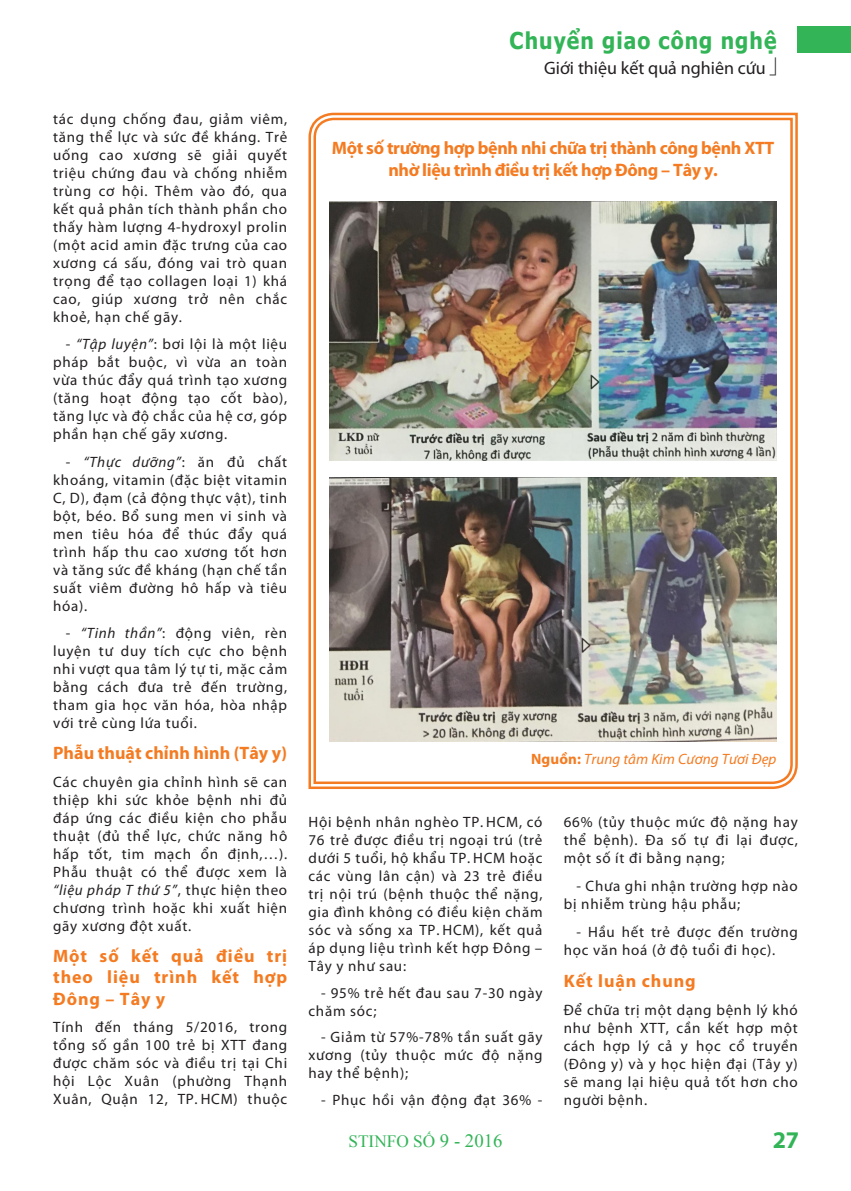
<style>
.page{position:relative;width:851px;height:1191px;background:#fff}
.page>*{position:absolute;margin:0;border:0;box-sizing:border-box;transform-origin:0 0}
.t1{font:700 24px "Myriad Pro";color:#32b457}
.t2{font:700 23.1px "Tahoma";letter-spacing:.05em;color:#32b457;scale:.91 1}
.t3{font:700 18px/21.6px "Myriad Pro";letter-spacing:-.02em;color:#f47b21;text-align:center}
.t4{font:700 18px/21.6px "Myriad Pro";color:#f47b21;text-align:justify}
.t5{font:18px "Myriad Pro";color:#231f20}
.t6{font:700 18px "Myriad Pro";letter-spacing:.05em;color:#f47b21}
.t7{font:17.25px "Times New Roman";color:#32b457}
.t8{font:15px/18px "Myriad Pro";letter-spacing:.05em;color:#231f20;text-align:justify}
.t9{font:italic 15px "Myriad Pro";letter-spacing:.01em;color:#f47b21}
.s1{font-style:italic}
.s2{font-weight:700;font-style:normal}
.s3{font-size:18.75px}
</style>
<div class="page">
<div style="left:797px;top:26px;width:53px;height:27px;background:#32b457"></div>
<svg style="left:308px;top:112px;width:490px;height:677px"></svg>
<svg style="left:312px;top:116px;width:481px;height:669px"></svg>
<img style="left:330px;top:202px;width:446px;height:258px">
<img style="left:330px;top:478px;width:446px;height:263px">
<p class="t8" style="left:53px;top:110px;width:235px">tác dụng chống đau, giảm viêm, tăng thể lực và sức đề kháng. Trẻ uống cao xương sẽ giải quyết triệu chứng đau và chống nhiễm trùng cơ hội. Thêm vào đó, qua kết quả phân tích thành phần cho thấy hàm lượng 4-hydroxyl prolin (một acid amin đặc trưng của cao xương cá sấu, đóng vai trò quan trọng để tạo collagen loại 1) khá cao, giúp xương trở nên chắc khoẻ, hạn chế gãy.</p>
<p class="t8" style="left:53px;top:335px;width:235px;text-indent:13px">- <span class="s1">“Tập luyện”</span>: bơi lội là một liệu pháp bắt buộc, vì vừa an toàn vừa thúc đẩy quá trình tạo xương (tăng hoạt động tạo cốt bào), tăng lực và độ chắc của hệ cơ, góp phần hạn chế gãy xương.</p>
<p class="t8" style="left:53px;top:452px;width:235px;text-indent:13px">- <span class="s1">“Thực dưỡng”</span>: ăn đủ chất khoáng, vitamin (đặc biệt vitamin C, D), đạm (cả động thực vật), tinh bột, béo. Bổ sung men vi sinh và men tiêu hóa để thúc đẩy quá trình hấp thu cao xương tốt hơn và tăng sức đề kháng (hạn chế tần suất viêm đường hô hấp và tiêu hóa).</p>
<p class="t8" style="left:53px;top:624px;width:235px;text-indent:13px">- <span class="s1">“Tinh thần”</span>: động viên, rèn luyện tư duy tích cực cho bệnh nhi vượt qua tâm lý tự ti, mặc cảm bằng cách đưa trẻ đến trường, tham gia học văn hóa, hòa nhập với trẻ cùng lứa tuổi.</p>
<p class="t4" style="left:53px;top:741px;width:235px">Phẫu thuật chỉnh hình (Tây y)</p>
<p class="t8" style="left:53px;top:772px;width:235px">Các chuyên gia chỉnh hình sẽ can thiệp khi sức khỏe bệnh nhi đủ đáp ứng các điều kiện cho phẫu thuật (đủ thể lực, chức năng hô hấp tốt, tim mạch ổn định,…).<br>Phẫu thuật có thể được xem là <span class="s1">“liệu pháp T thứ 5”</span>, thực hiện theo chương trình hoặc khi xuất hiện gãy xương đột xuất.</p>
<p class="t4" style="left:53px;top:944px;width:235px">Một số kết quả điều trị theo liệu trình kết hợp Đông – Tây y</p>
<p class="t8" style="left:53px;top:1018px;width:235px">Tính đến tháng 5/2016, trong tổng số gần 100 trẻ bị XTT đang được chăm sóc và điều trị tại Chi hội Lộc Xuân (phường Thạnh Xuân, Quận 12, TP. HCM) thuộc</p>
<h2 class="t2" style="left:509px;top:24px;width:295px">Chuyển giao công nghệ</h2>
<p class="t5" style="left:544px;top:57px;width:223px">Giới thiệu kết quả nghiên cứu</p>
<p class="t3" style="left:332px;top:137px;width:444px">Một số trường hợp bệnh nhi chữa trị thành công bệnh XTT nhờ liệu trình điều trị kết hợp Đông – Tây y.</p>
<p class="t9" style="left:531px;top:749px;width:247px"><span class="s2">Nguồn:</span> Trung tâm Kim Cương Tươi Đẹp</p>
<p class="t8" style="left:308px;top:812px;width:235px">Hội bệnh nhân nghèo TP. HCM, có 76 trẻ được điều trị ngoại trú (trẻ dưới 5 tuổi, hộ khẩu TP. HCM hoặc các vùng lân cận) và 23 trẻ điều trị nội trú (bệnh thuộc thể nặng, gia đình không có điều kiện chăm sóc và sống xa TP. HCM), kết quả áp dụng liệu trình kết hợp Đông – Tây y như sau:</p>
<p class="t8" style="left:308px;top:983px;width:235px;text-indent:13px">- 95% trẻ hết đau sau 7-30 ngày chăm sóc;</p>
<p class="t8" style="left:308px;top:1027px;width:235px;text-indent:13px">- Giảm từ 57%-78% tần suất gãy xương (tủy thuộc mức độ nặng hay thể bệnh);</p>
<p class="t8" style="left:321px;top:1090px;width:223px">- Phục hồi vận động đạt 36% -</p>
<p class="t7" style="left:348px;top:1130px;width:155px">STINFO SỐ <span class="s3">9 - 2016</span></p>
<p class="t8" style="left:563px;top:812px;width:235px">66% (tủy thuộc mức độ nặng hay thể bệnh). Đa số tự đi lại được, một số ít đi bằng nạng;</p>
<p class="t8" style="left:563px;top:876px;width:235px;text-indent:13px">- Chưa ghi nhận trường hợp nào bị nhiễm trùng hậu phẫu;</p>
<p class="t8" style="left:563px;top:922px;width:235px;text-indent:13px">- Hầu hết trẻ được đến trường học văn hoá (ở độ tuổi đi học).</p>
<p class="t6" style="left:563px;top:969px;width:133px">Kết luận chung</p>
<p class="t8" style="left:563px;top:1000px;width:235px">Để chữa trị một dạng bệnh lý khó như bệnh XTT, cần kết hợp một cách hợp lý cả y học cổ truyền (Đông y) và y học hiện đại (Tây y) sẽ mang lại hiệu quả tốt hơn cho người bệnh.</p>
<p class="t1" style="left:772px;top:1124px;width:28px">27</p>
</div>
